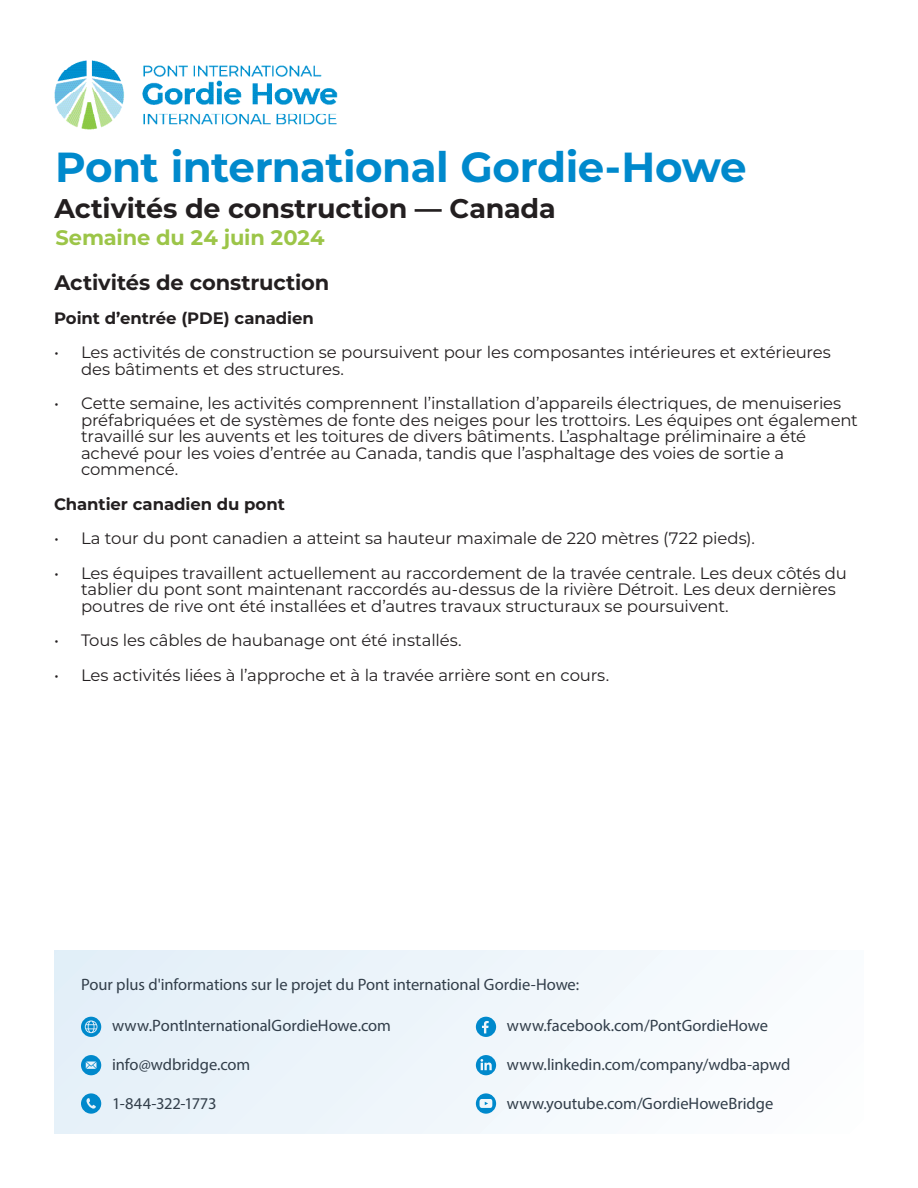
<style>
.page{position:relative;width:918px;height:1188px;background:#fff}
.page>*{position:absolute;margin:0;border:0;box-sizing:border-box;transform-origin:0 0}
.t1{font:700 42px "Montserrat";letter-spacing:-.015em;color:#0089cc}
.Body{font:700 27px "Montserrat";letter-spacing:-.005em;color:#231f20}
.Body-2{font:700 21px "Montserrat";letter-spacing:-.005em;color:#231f20}
.Body-3{font:700 21px "Montserrat";letter-spacing:-.01em;color:#9cc548}
.Body-4{font:16.5px/16.5px "Montserrat";letter-spacing:-.01em;color:#231f20}
.Contact_Info{font:16.5px "Myriad Pro";letter-spacing:-.005em;color:#323e4a}
.Body-5{font:700 16.5px "Montserrat";letter-spacing:-.005em;color:#231f20}
</style>
<div class="page">
<img style="left:54px;top:60px;width:284px;height:70px">
<div style="left:54px;top:950px;width:810px;height:184px;background:#eff6fb"></div>
<svg style="left:81px;top:1017px;width:20px;height:20px"></svg>
<svg style="left:81px;top:1093px;width:20px;height:21px"></svg>
<svg style="left:476px;top:1055px;width:20px;height:20px"></svg>
<svg style="left:476px;top:1017px;width:20px;height:20px"></svg>
<svg style="left:476px;top:1093px;width:20px;height:21px"></svg>
<svg style="left:81px;top:1055px;width:20px;height:20px"></svg>
<h1 class="t1" style="left:55px;top:137px;width:693px">Pont international Gordie-Howe</h1>
<p class="Body" style="left:54px;top:189px;width:503px">Activités de construction — Canada</p>
<p class="Body-3" style="left:55px;top:223px;width:271px">Semaine du 24 juin 2024</p>
<p class="Body-2" style="left:55px;top:268px;width:276px">Activités de construction</p>
<p class="Body-5" style="left:54px;top:306px;width:261px">Point d’entrée (PDE) canadien</p>
<p class="Body-4" style="left:81px;top:344px;width:751px;text-indent:-27px">• Les activités de construction se poursuivent pour les composantes intérieures et extérieures des bâtiments et des structures.</p>
<p class="Body-4" style="left:81px;top:395px;width:779px;text-indent:-27px">• Cette semaine, les activités comprennent l’installation d’appareils électriques, de menuiseries préfabriquées et de systèmes de fonte des neiges pour les trottoirs. Les équipes ont également travaillé sur les auvents et les toitures de divers bâtiments. L’asphaltage préliminaire a été achevé pour les voies d’entrée au Canada, tandis que l’asphaltage des voies de sortie a commencé.</p>
<p class="Body-5" style="left:54px;top:492px;width:232px">Chantier canadien du pont</p>
<p class="Body-4" style="left:54px;top:530px;width:702px">• La tour du pont canadien a atteint sa hauteur maximale de 220 mètres (722 pieds).</p>
<p class="Body-4" style="left:81px;top:564px;width:767px;text-indent:-27px">• Les équipes travaillent actuellement au raccordement de la travée centrale. Les deux côtés du tablier du pont sont maintenant raccordés au-dessus de la rivière Détroit. Les deux dernières poutres de rive ont été installées et d’autres travaux structuraux se poursuivent.</p>
<p class="Body-4" style="left:54px;top:632px;width:409px">• Tous les câbles de haubanage ont été installés.</p>
<p class="Body-4" style="left:54px;top:666px;width:557px">• Les activités liées à l’approche et à la travée arrière sont en cours.</p>
<p class="Contact_Info" style="left:81px;top:974px;width:500px">Pour plus d'informations sur le projet du Pont international Gordie-Howe:</p>
<p class="Contact_Info" style="left:112px;top:1015px;width:280px">www.PontInternationalGordieHowe.com</p>
<p class="Contact_Info" style="left:112px;top:1054px;width:140px">info@wdbridge.com</p>
<p class="Contact_Info" style="left:112px;top:1093px;width:106px">1-844-322-1773</p>
<p class="Contact_Info" style="left:507px;top:1015px;width:263px">www.facebook.com/PontGordieHowe</p>
<p class="Contact_Info" style="left:507px;top:1054px;width:285px">www.linkedin.com/company/wdba-apwd</p>
<p class="Contact_Info" style="left:507px;top:1093px;width:268px">www.youtube.com/GordieHoweBridge</p>
</div>
